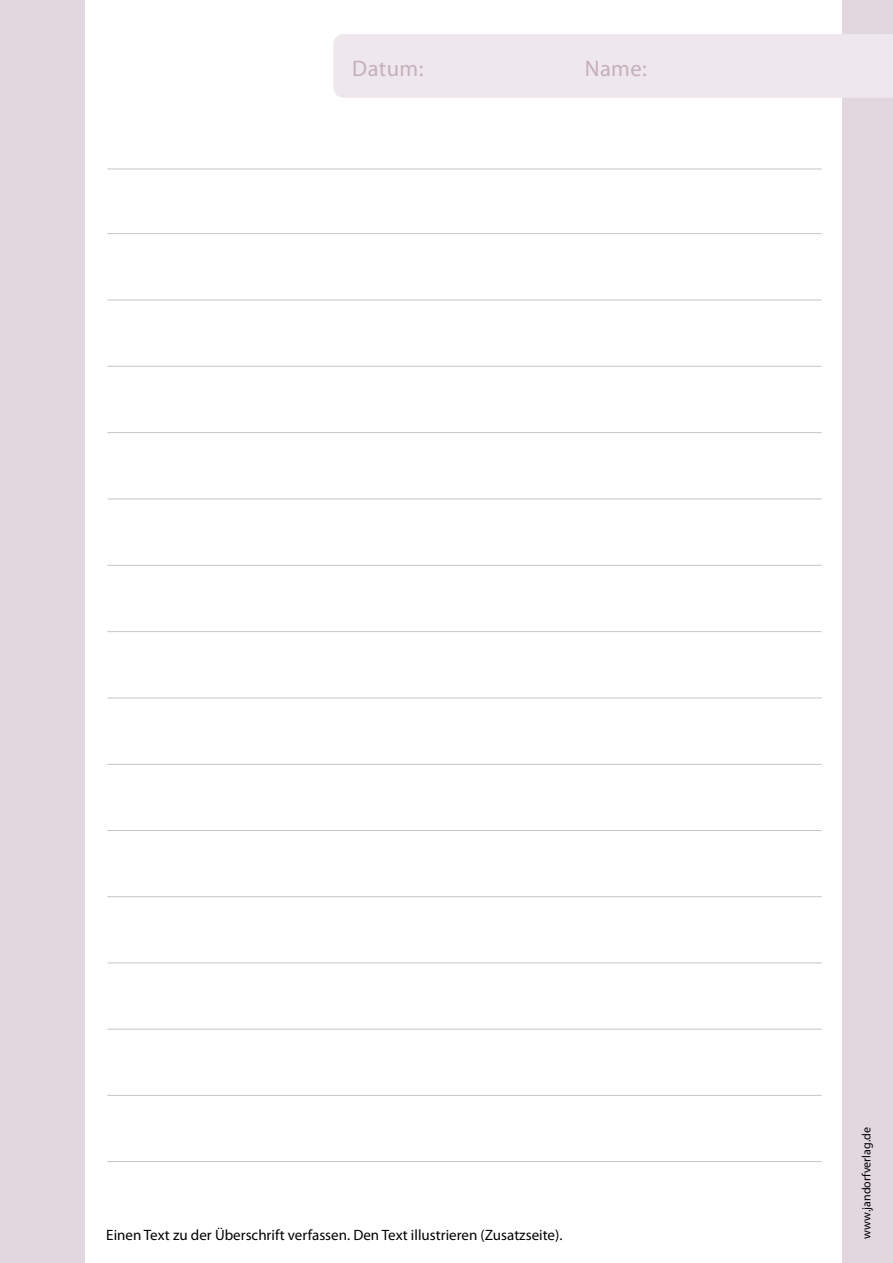
<style>
.page{position:relative;width:893px;height:1263px;background:#e2d7df}
.page>*{position:absolute;margin:0;border:0;box-sizing:border-box;transform-origin:0 0}
.t1{font:22.5px "Myriad Pro";letter-spacing:.02em;color:#c6afbf}
.t2{font:15px "Myriad Pro";color:#000}
.t3{font:12px "Myriad Pro";color:#000}
</style>
<div class="page">
<div style="left:85px;top:0;width:757px;height:1263px;background:#fff"></div>
<hr style="left:107px;top:764px;width:715px;height:1px;background:#c5c6c8">
<hr style="left:107px;top:830px;width:715px;height:1px;background:#c5c6c8">
<hr style="left:107px;top:896px;width:715px;height:1px;background:#c5c6c8">
<hr style="left:107px;top:963px;width:715px;height:1px;background:#c5c6c8">
<hr style="left:107px;top:1029px;width:715px;height:1px;background:#c5c6c8">
<hr style="left:107px;top:1095px;width:715px;height:1px;background:#c5c6c8">
<hr style="left:107px;top:1161px;width:715px;height:1px;background:#c5c6c8">
<hr style="left:107px;top:698px;width:715px;height:1px;background:#c5c6c8">
<hr style="left:107px;top:631px;width:715px;height:1px;background:#c5c6c8">
<hr style="left:107px;top:565px;width:715px;height:1px;background:#c5c6c8">
<hr style="left:107px;top:499px;width:715px;height:1px;background:#c5c6c8">
<hr style="left:107px;top:432px;width:715px;height:1px;background:#c5c6c8">
<hr style="left:107px;top:366px;width:715px;height:1px;background:#c5c6c8">
<hr style="left:107px;top:300px;width:715px;height:1px;background:#c5c6c8">
<hr style="left:107px;top:233px;width:715px;height:1px;background:#c5c6c8">
<hr style="left:107px;top:169px;width:715px;height:1px;background:#c5c6c8">
<div style="left:333px;top:34px;width:560px;height:64px;background:#eee7eb"></div>
<h1 class="t1" style="left:352px;top:54px;width:73px">Datum:</h1>
<h1 class="t1" style="left:585px;top:54px;width:64px">Name:</h1>
<p class="t2" style="left:106px;top:1225px;width:458px">Einen Text zu der Überschrift verfassen. Den Text illustrieren (Zusatzseite).</p>
<p class="t3" style="left:859px;top:1238px;width:113px;rotate:-90deg">www.jandorfverlag.de</p>
</div>
